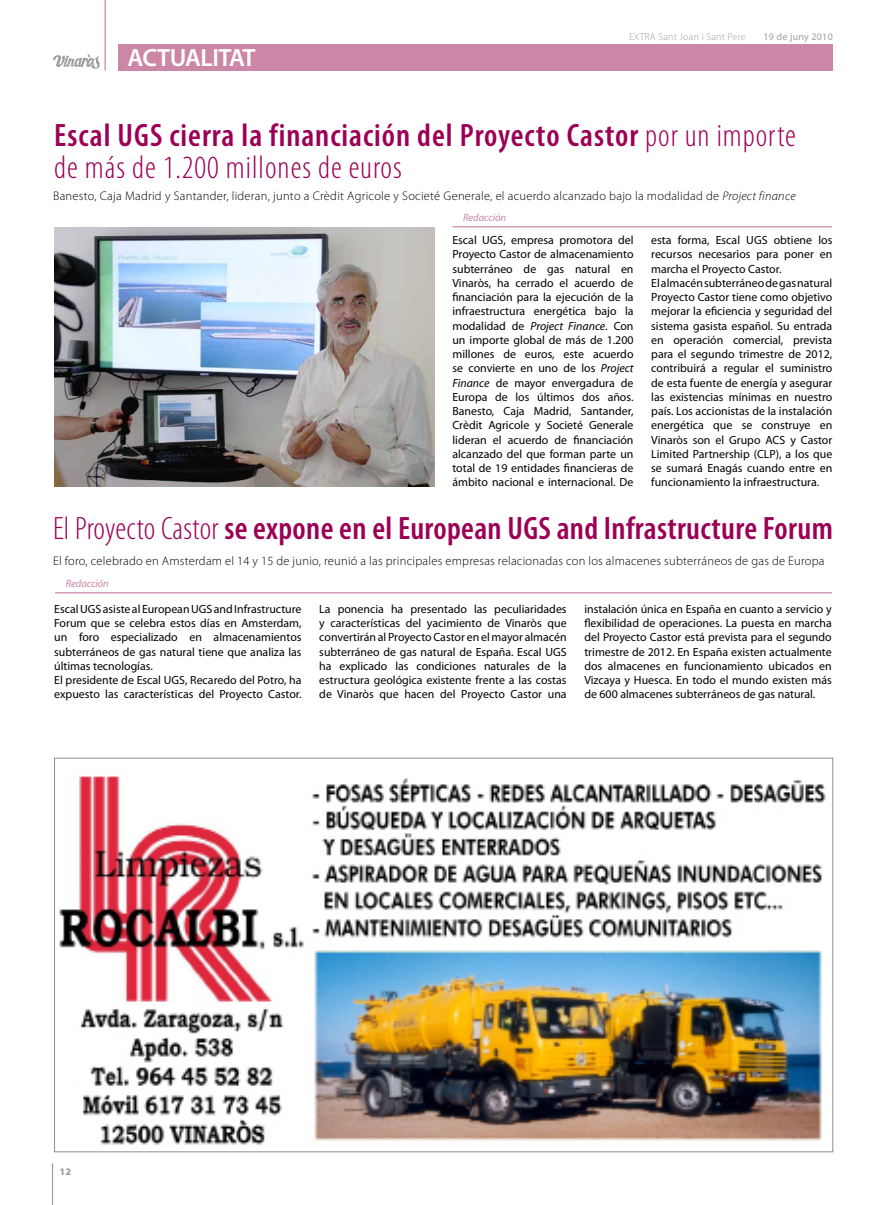
<style>
.page{position:relative;width:886px;height:1205px;background:#fff}
.page>*{position:absolute;margin:0;border:0;box-sizing:border-box;transform-origin:0 0}
.t1{font:600 condensed 32.5px/31.2px "Myriad Pro";letter-spacing:.02em;color:#9c0055}
.t2{font:600 25px "Myriad Pro";letter-spacing:-.02em;color:#fff}
.t3{font:300 12.5px "Myriad Pro";letter-spacing:.02em;color:#000}
.t4{font:11.88px/14.2px "Myriad Pro";color:#000;text-align:justify}
.t5{font:italic 10.62px "Myriad Pro";letter-spacing:-.01em;color:#cb87a5}
.t6{font:300 10px "Myriad Pro";letter-spacing:.025em;color:#9c9e9f}
.t7{font:10px "Myriad Pro";letter-spacing:.025em;color:#9c9e9f}
.t8{font:900 10px "Myriad Pro";color:#9c9e9f}
.s1{font-weight:300}
.s2{font-style:italic}
</style>
<div class="page">
<hr style="left:52px;top:1163px;width:1px;height:42px;background:#9c9e9f">
<hr style="left:105px;top:0;width:1px;height:71px;background:#cb87a5">
<svg style="left:53px;top:54px;width:47px;height:15px"></svg>
<div style="left:118px;top:44px;width:714px;height:27px;background:#cb87a5"></div>
<img style="left:59px;top:776px;width:767px;height:369px">
<hr style="left:55px;top:592px;width:777px;height:1px;background:#cb87a5">
<hr style="left:452px;top:226px;width:380px;height:1px;background:#cb87a5">
<img style="left:54px;top:227px;width:381px;height:259px">
<p class="t2" style="left:128px;top:42px;width:130px">ACTUALITAT</p>
<p class="t6" style="left:629px;top:31px;width:118px">EXTRA Sant Joan i Sant Pere</p>
<p class="t7" style="left:763px;top:31px;width:71px">19 de juny 2010</p>
<p class="t1" style="left:54px;top:119px;width:743px">Escal UGS cierra la financiación del Proyecto Castor <span class="s1">por un importe de más de 1.200 millones de euros</span></p>
<p class="t3" style="left:53px;top:188px;width:744px">Banesto, Caja Madrid y Santander, lideran, junto a Crèdit Agricole y Societé Generale, el acuerdo alcanzado bajo la modalidad de <span class="s2">Project finance</span></p>
<p class="t5" style="left:463px;top:211px;width:45px">Redacción</p>
<p class="t4" style="left:452px;top:233px;width:183px">Escal UGS, empresa promotora del Proyecto Castor de almacenamiento subterráneo de gas natural en Vinaròs, ha cerrado el acuerdo de financiación para la ejecución de la infraestructura energética bajo la modalidad de <span class="s2">Project Finance</span>. Con un importe global de más de 1.200 millones de euros, este acuerdo se convierte en uno de los <span class="s2">Project Finance</span> de mayor envergadura de Europa de los últimos dos años.<br>Banesto, Caja Madrid, Santander, Crèdit Agricole y Societé Generale lideran el acuerdo de financiación alcanzado del que forman parte un total de 19 entidades financieras de ámbito nacional e internacional. De</p>
<p class="t4" style="left:651px;top:233px;width:183px;text-align:left">esta forma, Escal UGS obtiene los recursos necesarios para poner en marcha el Proyecto Castor.<br>El almacén subterráneo de gas natural Proyecto Castor tiene como objetivo mejorar la eficiencia y seguridad del sistema gasista español. Su entrada en operación comercial, prevista para el segundo trimestre de 2012, contribuirá a regular el suministro de esta fuente de energía y asegurar las existencias mínimas en nuestro país. Los accionistas de la instalación energética que se construye en Vinaròs son el Grupo ACS y Castor Limited Partnership (CLP), a los que se sumará Enagás cuando entre en funcionamiento la infraestructura.</p>
<p class="t1" style="left:53px;top:511px;width:781px"><span class="s1">El Proyecto Castor</span> se expone en el European UGS and Infrastructure Forum</p>
<p class="t3" style="left:53px;top:553px;width:773px">El foro, celebrado en Amsterdam el 14 y 15 de junio, reunió a las principales empresas relacionadas con los almacenes subterráneos de gas de Europa</p>
<p class="t5" style="left:66px;top:577px;width:45px">Redacción</p>
<p class="t4" style="left:54px;top:601px;width:249px;text-align:left">Escal UGS asiste al European UGS and Infrastructure Forum que se celebra estos días en Amsterdam, un foro especializado en almacenamientos subterráneos de gas natural tiene que analiza las últimas tecnologías.<br>El presidente de Escal UGS, Recaredo del Potro, ha expuesto las características del Proyecto Castor.</p>
<p class="t4" style="left:319px;top:601px;width:249px">La ponencia ha presentado las peculiaridades y características del yacimiento de Vinaròs que convertirán al Proyecto Castor en el mayor almacén subterráneo de gas natural de España. Escal UGS ha explicado las condiciones naturales de la estructura geológica existente frente a las costas de Vinaròs que hacen del Proyecto Castor una</p>
<p class="t4" style="left:584px;top:601px;width:249px">instalación única en España en cuanto a servicio y flexibilidad de operaciones. La puesta en marcha del Proyecto Castor está prevista para el segundo trimestre de 2012. En España existen actualmente dos almacenes en funcionamiento ubicados en Vizcaya y Huesca. En todo el mundo existen más de 600 almacenes subterráneos de gas natural.</p>
<p class="t8" style="left:59px;top:1165px;width:13px">12</p>
</div>
